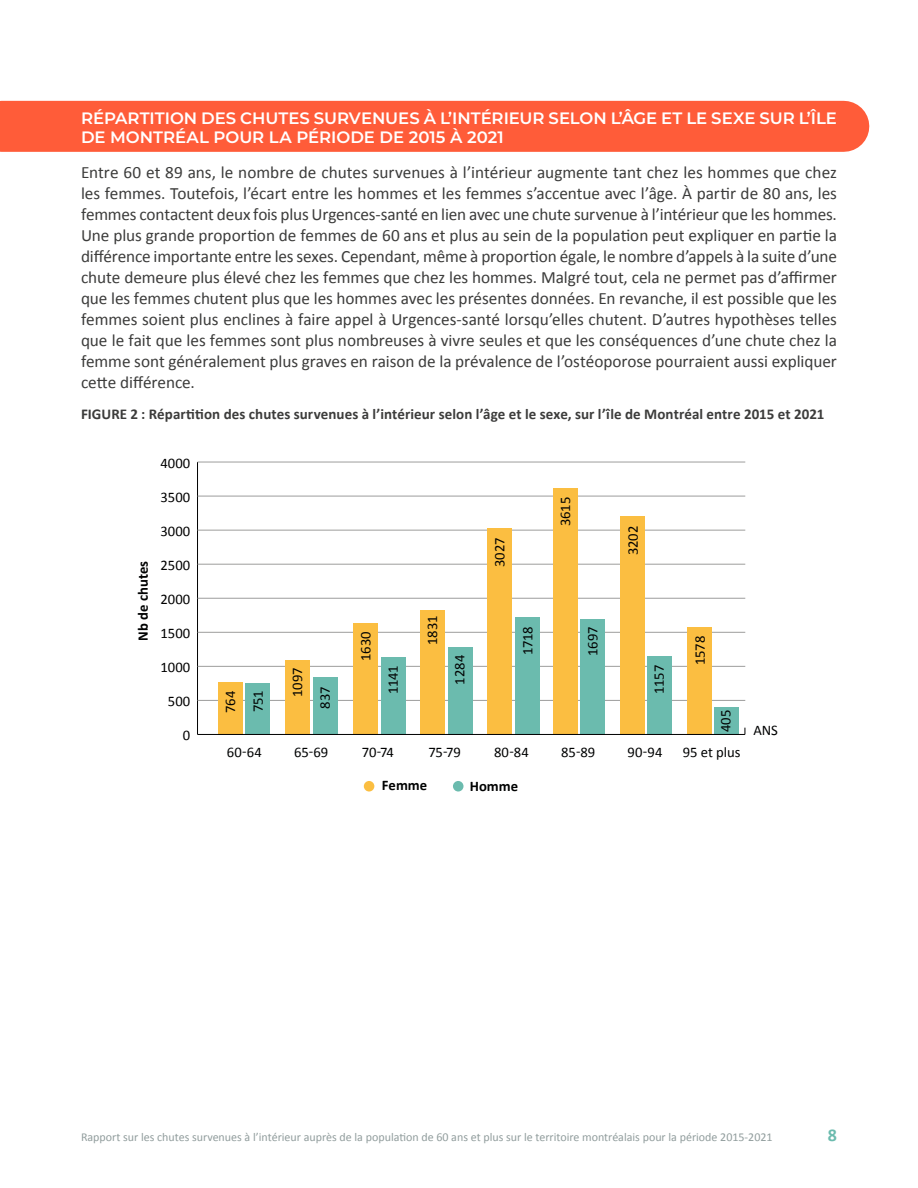
<style>
.page{position:relative;width:918px;height:1188px;background:#fff}
.page>*{position:absolute;margin:0;border:0;box-sizing:border-box;transform-origin:0 0}
.t1{font:700 18px "Calibri";color:#6bbbae}
.t2{font:17.25px/21px "Calibri";letter-spacing:-.005em;color:#3c3c3b;text-align:justify}
.Heading_2{font:600 16.5px/19.5px "Montserrat";color:#fff}
.Tite_tableau{font:700 15px "Calibri";letter-spacing:.005em;color:#3c3c3b}
.t3{font:14.7px/27.8px "Calibri";letter-spacing:-.005em;color:#010202}
.t4{font:14.7px "Calibri";color:#000}
.t5{font:700 14.7px "Calibri";color:#010202}
.t6{font:12px "Calibri";color:#919d9d}
</style>
<div class="page">
<div style="left:1px;top:101px;width:843px;height:51px;background:#ff5c39"></div>
<hr style="left:197px;top:462px;width:1px;height:272px;background:#000">
<hr style="left:198px;top:700px;width:547px;height:1px;background:#9d9d9c">
<hr style="left:198px;top:666px;width:547px;height:1px;background:#9d9d9c">
<hr style="left:198px;top:632px;width:547px;height:1px;background:#9d9d9c">
<hr style="left:198px;top:598px;width:547px;height:1px;background:#9d9d9c">
<hr style="left:198px;top:564px;width:547px;height:1px;background:#9d9d9c">
<hr style="left:198px;top:530px;width:547px;height:1px;background:#9d9d9c">
<hr style="left:198px;top:496px;width:547px;height:1px;background:#9d9d9c">
<hr style="left:198px;top:462px;width:547px;height:1px;background:#9d9d9c">
<div style="left:714px;top:707px;width:25px;height:27px;background:#6bbbae"></div>
<div style="left:687px;top:627px;width:25px;height:107px;background:#fbbe41"></div>
<div style="left:647px;top:656px;width:25px;height:78px;background:#6bbbae"></div>
<div style="left:620px;top:516px;width:25px;height:218px;background:#fbbe41"></div>
<div style="left:581px;top:619px;width:24px;height:115px;background:#6bbbae"></div>
<div style="left:553px;top:488px;width:25px;height:246px;background:#fbbe41"></div>
<div style="left:515px;top:617px;width:25px;height:117px;background:#6bbbae"></div>
<div style="left:488px;top:528px;width:24px;height:206px;background:#fbbe41"></div>
<div style="left:448px;top:647px;width:24px;height:87px;background:#6bbbae"></div>
<div style="left:420px;top:610px;width:25px;height:124px;background:#fbbe41"></div>
<div style="left:381px;top:657px;width:24px;height:77px;background:#6bbbae"></div>
<div style="left:353px;top:623px;width:25px;height:111px;background:#fbbe41"></div>
<div style="left:313px;top:677px;width:24px;height:57px;background:#6bbbae"></div>
<div style="left:285px;top:660px;width:25px;height:74px;background:#fbbe41"></div>
<div style="left:245px;top:683px;width:25px;height:51px;background:#6bbbae"></div>
<div style="left:218px;top:682px;width:25px;height:52px;background:#fbbe41"></div>
<hr style="left:198px;top:734px;width:547px;height:1px;background:#000">
<div style="left:364px;top:781px;width:10px;height:11px;background:#fbbe41;border-radius:50%"></div>
<div style="left:453px;top:781px;width:11px;height:11px;background:#6bbbae;border-radius:50%"></div>
<p class="Heading_2" style="left:81px;top:108px;width:757px">RÉPARTITION DES CHUTES SURVENUES À L’INTÉRIEUR SELON L’ÂGE ET LE SEXE SUR L’ÎLE<br>DE MONTRÉAL POUR LA PÉRIODE DE 2015 À 2021</p>
<p class="t2" style="left:81px;top:161px;width:758px">Entre 60 et 89 ans, le nombre de chutes survenues à l’intérieur augmente tant chez les hommes que chez les femmes. Toutefois, l’écart entre les hommes et les femmes s’accentue avec l’âge. À partir de 80 ans, les femmes contactent deux fois plus Urgences-santé en lien avec une chute survenue à l’intérieur que les hommes.<br>Une plus grande proportion de femmes de 60 ans et plus au sein de la population peut expliquer en partie la différence importante entre les sexes. Cependant, même à proportion égale, le nombre d’appels à la suite d’une chute demeure plus élevé chez les femmes que chez les hommes. Malgré tout, cela ne permet pas d’affirmer que les femmes chutent plus que les hommes avec les présentes données. En revanche, il est possible que les femmes soient plus enclines à faire appel à Urgences-santé lorsqu’elles chutent. D’autres hypothèses telles que le fait que les femmes sont plus nombreuses à vivre seules et que les conséquences d’une chute chez la femme sont généralement plus graves en raison de la prévalence de l’ostéoporose pourraient aussi expliquer cette différence.</p>
<p class="Tite_tableau" style="left:81px;top:404px;width:745px">FIGURE 2 : Répartition des chutes survenues à l’intérieur selon l’âge et le sexe, sur l’île de Montréal entre 2015 et 2021</p>
<p class="t5" style="left:133px;top:641px;width:81px;rotate:-90deg">Nb de chutes</p>
<p class="t4" style="left:161px;top:453px;width:31px">4000</p>
<p class="t4" style="left:161px;top:487px;width:31px">3500</p>
<p class="t4" style="left:161px;top:521px;width:31px">3000</p>
<p class="t4" style="left:161px;top:555px;width:31px">2500</p>
<p class="t4" style="left:161px;top:589px;width:31px">2000</p>
<p class="t4" style="left:161px;top:623px;width:31px">1500</p>
<p class="t4" style="left:161px;top:657px;width:31px">1000</p>
<p class="t4" style="left:168px;top:691px;width:24px">500</p>
<p class="t4" style="left:183px;top:725px;width:9px">0</p>
<p class="t3" style="left:485px;top:567px;width:31px;rotate:-90deg">3027</p>
<p class="t3" style="left:551px;top:526px;width:31px;rotate:-90deg">3615</p>
<p class="t3" style="left:619px;top:555px;width:31px;rotate:-90deg">3202</p>
<p class="t3" style="left:216px;top:713px;width:24px;rotate:-90deg">764<br>751</p>
<p class="t3" style="left:283px;top:709px;width:42px;text-indent:12px;rotate:-90deg">1097<br>837</p>
<p class="t3" style="left:351px;top:661px;width:31px;rotate:-90deg">1630</p>
<p class="t3" style="left:418px;top:645px;width:31px;rotate:-90deg">1831</p>
<p class="t3" style="left:513px;top:655px;width:30px;rotate:-90deg">1718</p>
<p class="t3" style="left:578px;top:656px;width:30px;rotate:-90deg">1697</p>
<p class="t3" style="left:445px;top:685px;width:31px;rotate:-90deg">1284</p>
<p class="t3" style="left:379px;top:694px;width:30px;rotate:-90deg">1141</p>
<p class="t3" style="left:645px;top:694px;width:31px;rotate:-90deg">1157</p>
<p class="t3" style="left:686px;top:665px;width:31px;rotate:-90deg">1578</p>
<p class="t3" style="left:711px;top:732px;width:24px;rotate:-90deg">405</p>
<p class="t3" style="left:227px;top:738px;width:37px">60-64</p>
<p class="t3" style="left:294px;top:738px;width:36px">65-69</p>
<p class="t3" style="left:362px;top:738px;width:34px">70-74</p>
<p class="t3" style="left:428px;top:738px;width:34px">75-79</p>
<p class="t3" style="left:494px;top:738px;width:36px">80-84</p>
<p class="t3" style="left:561px;top:738px;width:35px">85-89</p>
<p class="t3" style="left:628px;top:738px;width:36px">90-94</p>
<p class="t3" style="left:683px;top:738px;width:59px">95 et plus</p>
<p class="t5" style="left:382px;top:775px;width:47px">Femme</p>
<p class="t5" style="left:470px;top:776px;width:50px">Homme</p>
<p class="t3" style="left:753px;top:716px;width:26px">ANS</p>
<p class="t6" style="left:81px;top:1129px;width:693px">Rapport sur les chutes survenues à l’intérieur auprès de la population de 60 ans et plus sur le territoire montréalais pour la période 2015-2021</p>
<p class="t1" style="left:828px;top:1122px;width:11px">8</p>
</div>
